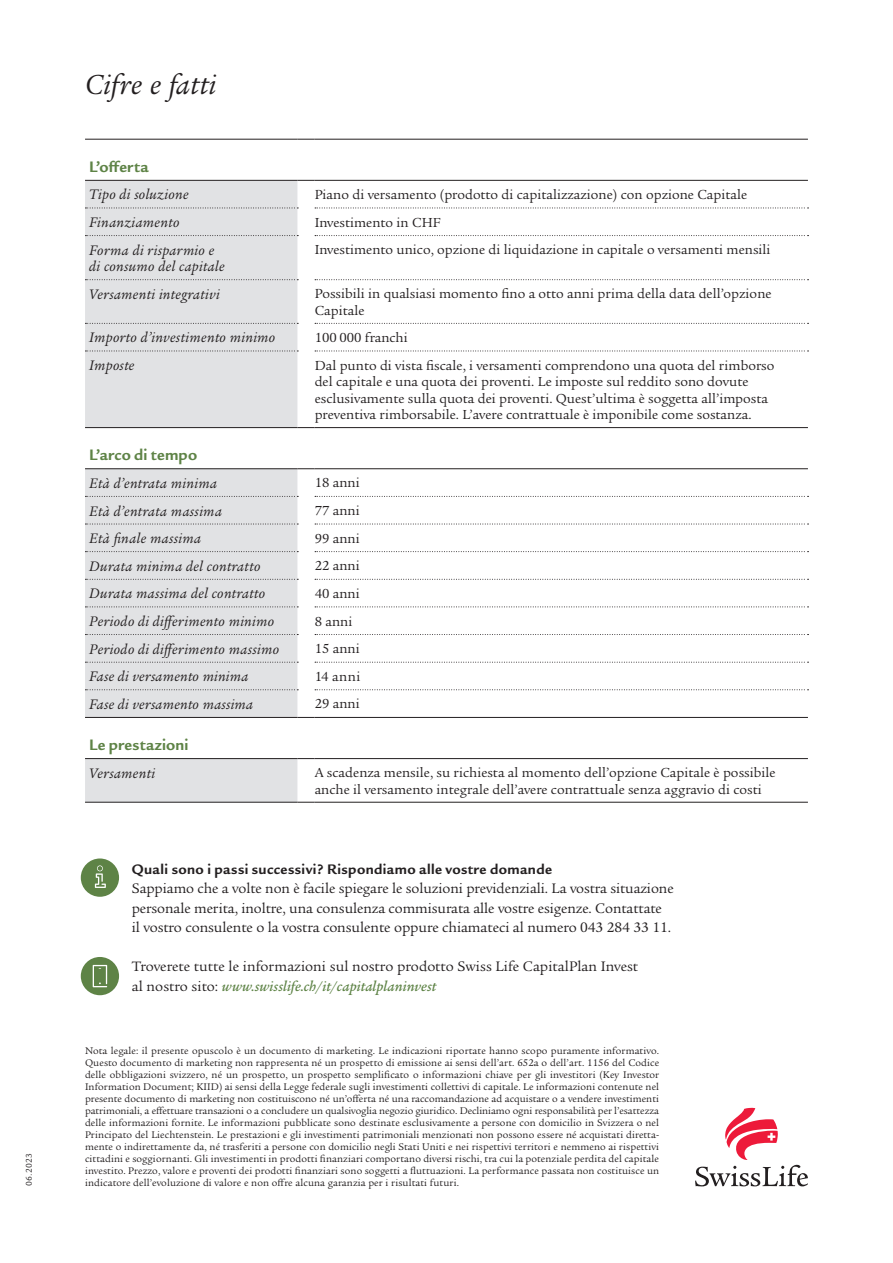
<style>
.page{position:relative;width:893px;height:1263px;background:#fff}
.page>*{position:absolute;margin:0;border:0;box-sizing:border-box;transform-origin:0 0}
.Book_14_16pt_K{font:italic 30px "Legacy Serif ITC Pro";letter-spacing:.005em;color:#231f20}
.Performance_bold_linie{font:700 16.5px "Legacy Sans ITC Pro";letter-spacing:.015em;color:#5e8346}
._01_copy{font:15px/19.5px "Legacy Serif ITC Pro";letter-spacing:-.005em;color:#231f20}
.Performance_bold_linie-2{font:italic 15px/16.5px "Legacy Serif ITC Pro";letter-spacing:.02em;color:#231f20}
._03_kapiteltitel{font:700 15px "Legacy Sans ITC Pro";letter-spacing:.025em;color:#231f20}
.Performance_bold_linie-3{font:14.25px/16.5px "Legacy Serif ITC Pro";letter-spacing:.005em;color:#231f20}
.Book_16_18pt_K{font:10.5px/12px "Legacy Serif ITC Pro";letter-spacing:.01em;color:#231f20;text-align:justify}
._012_Bildlegende{font:9px "Legacy Sans ITC Pro";letter-spacing:.015em;color:#231f20}
.s1{font-weight:500;font-style:italic;color:#5e8346}
</style>
<div class="page">
<svg style="left:85px;top:180px;width:723px;height:623px"></svg>
<hr style="left:315px;top:180px;width:493px;height:1px;background:#231f20">
<hr style="left:85px;top:139px;width:213px;height:1px;background:#231f20">
<svg style="left:298px;top:139px;width:17px;height:1px"></svg>
<hr style="left:315px;top:139px;width:493px;height:1px;background:#231f20">
<svg style="left:695px;top:1108px;width:113px;height:78px"></svg>
<div style="left:81px;top:858px;width:38px;height:39px;background:#5e8346;border-radius:50%"></div>
<svg style="left:95px;top:865px;width:11px;height:23px"></svg>
<div style="left:81px;top:957px;width:38px;height:38px;background:#5e8346;border-radius:50%"></div>
<svg style="left:93px;top:965px;width:14px;height:22px"></svg>
<p class="_012_Bildlegende" style="left:24px;top:1186px;width:34px;rotate:-90deg">06.2023</p>
<p class="Book_14_16pt_K" style="left:85px;top:66px;width:133px">Cifre e fatti</p>
<p class="Performance_bold_linie" style="left:89px;top:157px;width:61px">L’offerta</p>
<p class="Performance_bold_linie-2" style="left:89px;top:186px;width:101px">Tipo di soluzione</p>
<p class="Performance_bold_linie-3" style="left:315px;top:186px;width:434px">Piano di versamento (prodotto di capitalizzazione) con opzione Capitale</p>
<p class="Performance_bold_linie-2" style="left:89px;top:214px;width:92px">Finanziamento</p>
<p class="Performance_bold_linie-3" style="left:315px;top:214px;width:128px">Investimento in CHF</p>
<p class="Performance_bold_linie-2" style="left:89px;top:241px;width:137px">Forma di risparmio e di consumo del capitale</p>
<p class="Performance_bold_linie-3" style="left:315px;top:241px;width:457px">Investimento unico, opzione di liquidazione in capitale o versamenti mensili</p>
<p class="Performance_bold_linie-2" style="left:89px;top:286px;width:132px">Versamenti integrativi</p>
<p class="Performance_bold_linie-3" style="left:315px;top:285px;width:458px">Possibili in qualsiasi momento fino a otto anni prima della data dell’opzione<br>Capitale</p>
<p class="Performance_bold_linie-2" style="left:89px;top:329px;width:188px">Importo d’investimento minimo</p>
<p class="Performance_bold_linie-3" style="left:315px;top:329px;width:95px">100 000 franchi</p>
<p class="Performance_bold_linie-2" style="left:89px;top:357px;width:47px">Imposte</p>
<p class="Performance_bold_linie-3" style="left:315px;top:357px;width:461px">Dal punto di vista fiscale, i versamenti comprendono una quota del rimborso del capitale e una quota dei proventi. Le imposte sul reddito sono dovute esclusivamente sulla quota dei proventi. Quest’ultima è soggetta all’imposta preventiva rimborsabile. L’avere contrattuale è imponibile come sostanza.</p>
<p class="Performance_bold_linie" style="left:89px;top:445px;width:109px">L’arco di tempo</p>
<p class="Performance_bold_linie-2" style="left:89px;top:475px;width:129px">Età d’entrata minima</p>
<p class="Performance_bold_linie-3" style="left:315px;top:474px;width:47px">18 anni</p>
<p class="Performance_bold_linie-2" style="left:89px;top:502px;width:134px">Età d’entrata massima</p>
<p class="Performance_bold_linie-3" style="left:315px;top:502px;width:47px">77 anni</p>
<p class="Performance_bold_linie-2" style="left:89px;top:530px;width:113px">Età finale massima</p>
<p class="Performance_bold_linie-3" style="left:315px;top:530px;width:47px">99 anni</p>
<p class="Performance_bold_linie-2" style="left:89px;top:557px;width:173px">Durata minima del contratto</p>
<p class="Performance_bold_linie-3" style="left:315px;top:557px;width:47px">22 anni</p>
<p class="Performance_bold_linie-2" style="left:89px;top:585px;width:177px">Durata massima del contratto</p>
<p class="Performance_bold_linie-3" style="left:315px;top:585px;width:47px">40 anni</p>
<p class="Performance_bold_linie-2" style="left:89px;top:613px;width:186px">Periodo di differimento minimo</p>
<p class="Performance_bold_linie-3" style="left:315px;top:613px;width:39px">8 anni</p>
<p class="Performance_bold_linie-2" style="left:89px;top:640px;width:191px">Periodo di differimento massimo</p>
<p class="Performance_bold_linie-3" style="left:315px;top:640px;width:47px">15 anni</p>
<p class="Performance_bold_linie-2" style="left:89px;top:668px;width:161px">Fase di versamento minima</p>
<p class="Performance_bold_linie-3" style="left:315px;top:668px;width:47px">14 anni</p>
<p class="Performance_bold_linie-2" style="left:89px;top:696px;width:165px">Fase di versamento massima</p>
<p class="Performance_bold_linie-3" style="left:315px;top:695px;width:47px">29 anni</p>
<p class="Performance_bold_linie" style="left:89px;top:735px;width:101px">Le prestazioni</p>
<p class="Performance_bold_linie-2" style="left:89px;top:764px;width:67px">Versamenti</p>
<p class="Performance_bold_linie-3" style="left:315px;top:764px;width:462px">A scadenza mensile, su richiesta al momento dell’opzione Capitale è possibile anche il versamento integrale dell’avere contrattuale senza aggravio di costi</p>
<p class="_03_kapiteltitel" style="left:132px;top:860px;width:422px">Quali sono i passi successivi? Rispondiamo alle vostre domande</p>
<p class="_01_copy" style="left:132px;top:879px;width:543px">Sappiamo che a volte non è facile spiegare le soluzioni previdenziali. La vostra situazione personale merita, inoltre, una consulenza commisurata alle vostre esigenze. Contattate il vostro consulente o la vostra consulente oppure chiamateci al numero 043 284 33 11.</p>
<p class="_01_copy" style="left:132px;top:957px;width:508px">Troverete tutte le informazioni sul nostro prodotto Swiss Life CapitalPlan Invest al nostro sito: <span class="s1">www.swisslife.ch/it/capitalplaninvest</span></p>
<p class="Book_16_18pt_K" style="left:85px;top:1045px;width:576px">Nota legale: il presente opuscolo è un documento di marketing. Le indicazioni riportate hanno scopo puramente informativo.<br>Questo documento di marketing non rappresenta né un prospetto di emissione ai sensi dell’art. 652a o dell’art. 1156 del Codice delle obbligazioni svizzero, né un prospetto, un prospetto semplificato o informazioni chiave per gli investitori (Key Investor Information Document; KIID) ai sensi della Legge federale sugli investimenti collettivi di capitale. Le informazioni contenute nel presente documento di marketing non costituiscono né un’offerta né una raccomandazione ad acquistare o a vendere investimenti patrimoniali, a effettuare transazioni o a concludere un qualsivoglia negozio giuridico. Decliniamo ogni responsabilità per l’esattezza delle informazioni fornite. Le informazioni pubblicate sono destinate esclusivamente a persone con domicilio in Svizzera o nel Principato del Liechtenstein. Le prestazioni e gli investimenti patrimoniali menzionati non possono essere né acquistati diretta&shy;mente o indirettamente da, né trasferiti a persone con domicilio negli Stati Uniti e nei rispettivi territori e nemmeno ai rispettivi cittadini e soggiornanti. Gli investimenti in prodotti finanziari comportano diversi rischi, tra cui la potenziale perdita del capitale investito. Prezzo, valore e proventi dei prodotti finanziari sono soggetti a fluttuazioni. La performance passata non costituisce un</p>
<p class="Book_16_18pt_K" style="left:85px;top:1177px;width:376px">indicatore dell’evoluzione di valore e non offre alcuna garanzia per i risultati futuri.</p>
</div>
